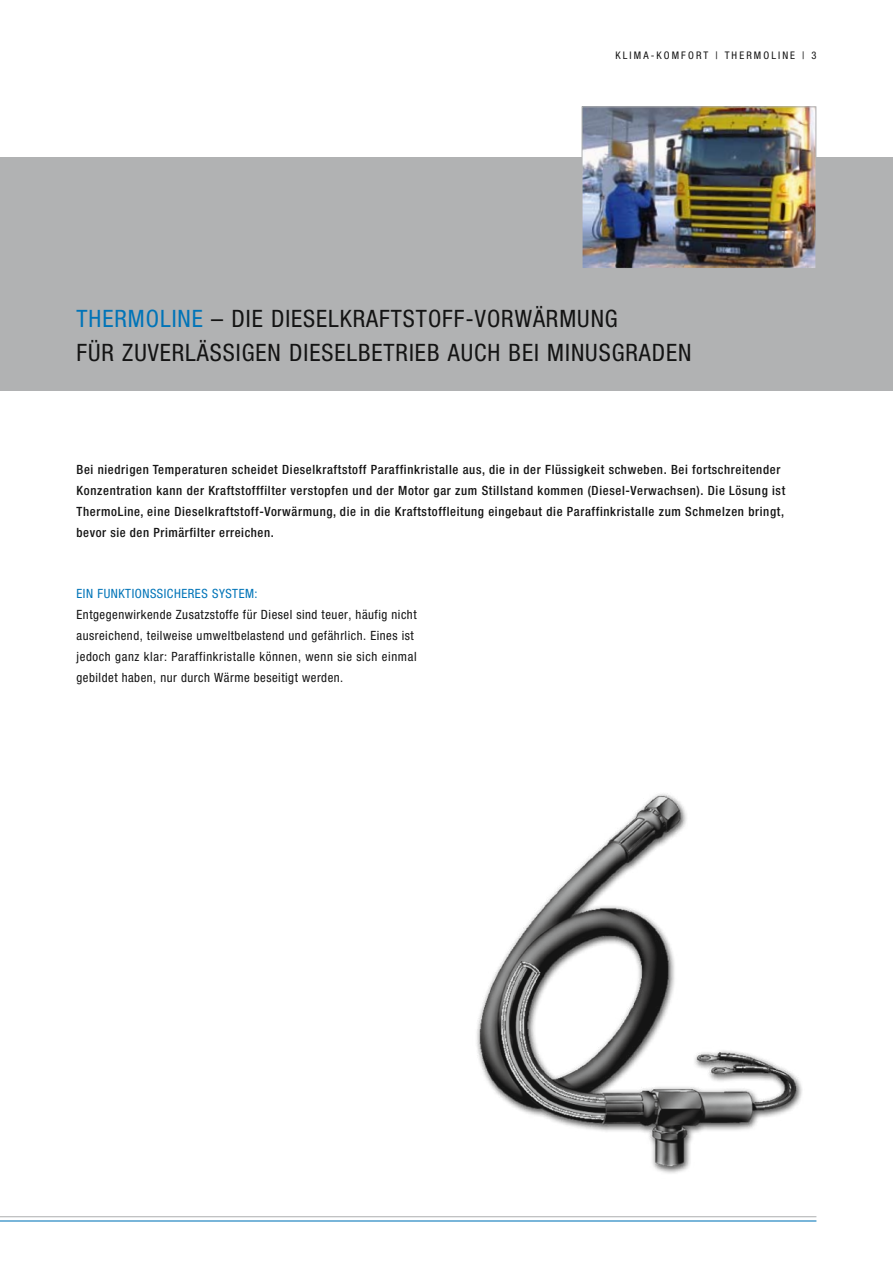
<style>
.page{position:relative;width:893px;height:1263px;background:#fff}
.page>*{position:absolute;margin:0;border:0;box-sizing:border-box;transform-origin:0 0}
.t1{font:condensed 24px "Helvetica Neue";letter-spacing:.04em;color:#141414}
.t2{font:condensed 24px "Helvetica Neue";color:#0074b8}
.t3{font:500 condensed 12.75px/21px "Helvetica Neue";letter-spacing:.05em;color:#141414}
.t4{font:condensed 12.75px/21px "Helvetica Neue";letter-spacing:.04em;color:#141414}
.t5{font:condensed 12.75px "Helvetica Neue";letter-spacing:.04em;color:#0074b8}
.t6{font:condensed 10.5px "Helvetica Neue";letter-spacing:.2em;color:#141414}
.s1{color:#0074b8}
</style>
<div class="page">
<hr style="left:0;top:1216px;width:816px;height:1px;background:#b1b2b3">
<hr style="left:0;top:1220px;width:816px;height:1px;background:#0074b8">
<div style="left:0;top:157px;width:893px;height:234px;background:#b1b2b3"></div>
<img style="left:583px;top:108px;width:231px;height:159px">
<div style="left:581px;top:106px;width:235px;height:163px;border:1px solid #b1b2b3"></div>
<img style="left:476px;top:793px;width:326px;height:381px">
<p class="t6" style="left:615px;top:50px;width:22px">Klima</p>
<p class="t6" style="left:651px;top:50px;width:22px">-Komfo</p>
<p class="t6" style="left:696px;top:50px;width:37px">rt | the</p>
<p class="t6" style="left:746px;top:50px;width:72px">rmo li ne | 3</p>
<h1 class="t2" style="left:77px;top:305px;width:67px">thermoL</h1>
<h1 class="t1" style="left:172px;top:305px;width:125px"><span class="s1">Ine</span> – die Diese</h1>
<h1 class="t1" style="left:328px;top:305px;width:52px">lkraftstoff</h1>
<h1 class="t1" style="left:466px;top:305px;width:151px">-vorwärmung</h1>
<h1 class="t1" style="left:77px;top:339px;width:133px">für zuverlässige</h1>
<h1 class="t1" style="left:268px;top:339px;width:34px">n dies</h1>
<h1 class="t1" style="left:334px;top:339px;width:359px">Elbetrieb auch bei mi nusgraden</h1>
<p class="t3" style="left:77px;top:458px;width:710px">Bei niedrigen Temperaturen scheidet Dieselkraftstoff Paraffinkristalle aus, die in der Flüssigkeit schweben. Bei fortschreitender Konzentration kann der Kraftstofffilter verstopfen und der Motor gar zum Stillstand kommen (Diesel-Verwachsen). Die Lösung ist ThermoLine, eine Dieselkraftstoff-Vorwärmung, die in die Kraftstoffleitung eingebaut die Paraffinkristalle zum Schmelzen bringt, bevor sie den Primärfilter erreichen.</p>
<p class="t5" style="left:77px;top:586px;width:49px">Ein funktio</p>
<p class="t5" style="left:142px;top:586px;width:15px">nssiche</p>
<p class="t5" style="left:188px;top:586px;width:46px">res System</p>
<p class="t5" style="left:255px;top:586px;width:5px">:</p>
<p class="t4" style="left:77px;top:604px;width:342px">Entgegenwirkende Zusatzstoffe für Diesel sind teuer, häufig nicht ausreichend, teilweise umweltbelastend und gefährlich. Eines ist jedoch ganz klar: Paraffinkristalle können, wenn sie sich einmal gebildet haben, nur durch Wärme beseitigt werden.</p>
</div>
